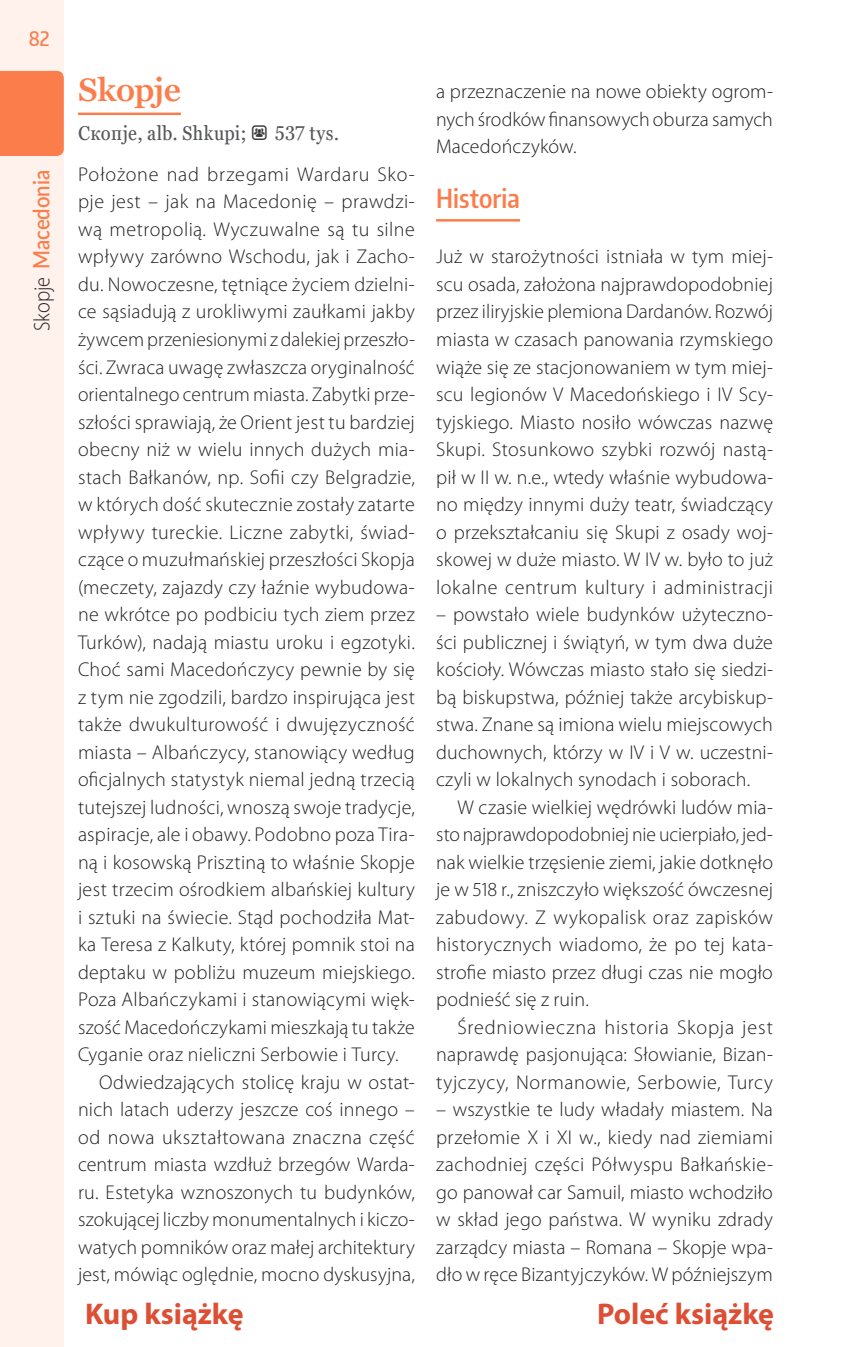
<style>
.page{position:relative;width:851px;height:1347px;background:#fff}
.page>*{position:absolute;margin:0;border:0;box-sizing:border-box;transform-origin:0 0}
.t1{font:600 32.5px "Georgia Pro";letter-spacing:-.015em;color:#fb7d4c}
.t2{font:700 30px "Myriad Pro";color:#dc4f34}
.t3{font:600 26.25px "Encode Sans Compressed";letter-spacing:.005em;color:#fb7d4c}
.t4{font:600 22.5px "Lato";color:#fb7d4c;scale:.9 1}
.t5{font:300 20px/27.5px "Myriad Pro";letter-spacing:.015em;color:#231f20;text-align:justify}
.t6{font:300 20px "Myriad Pro";letter-spacing:.04em;color:#231f20}
.t7{font:condensed 20px "Georgia Pro";letter-spacing:.015em;color:#57585a}
.t8{font:500 20px "Encode Sans Condensed";color:#fb7d4c}
.s1{font-family:"Myriad Pro";font-weight:300;color:#231f20}
.s2{font-family:"ikony";font-stretch:normal;color:#3e3e3f}
</style>
<div class="page">
<div style="left:0;top:0;width:64px;height:1346px;background:#fff1ec"></div>
<div style="left:0;top:71px;width:64px;height:85px;background:#fb7d4c"></div>
<hr style="left:78px;top:113px;width:103px;height:2px;background:#fb7d4c">
<hr style="left:436px;top:219px;width:84px;height:2px;background:#fb7d4c">
<p class="t8" style="left:29px;top:26px;width:22px">82</p>
<p class="t4" style="left:25px;top:331px;width:180px;rotate:-90deg"><span class="s1">Skopje</span> Macedonia</p>
<h1 class="t1" style="left:78px;top:71px;width:104px">Skopje</h1>
<p class="t7" style="left:78px;top:122px;width:262px">Скопје, alb. Shkupi; <span class="s2">.</span> 537 tys.</p>
<p class="t6" style="left:78px;top:162px;width:338px">Położone nad brzegami Wardaru Sko-</p>
<p class="t5" style="left:78px;top:188px;width:338px">pje jest – jak na Macedonię – prawdzi-</p>
<p class="t5" style="left:78px;top:215px;width:338px">wą metropolią. Wyczuwalne są tu silne</p>
<p class="t5" style="left:78px;top:243px;width:338px">wpływy zarówno Wschodu, jak i Zacho-</p>
<p class="t5" style="left:78px;top:270px;width:338px">du. Nowoczesne, tętniące życiem dzielni-</p>
<p class="t5" style="left:78px;top:298px;width:338px">ce sąsiadują z urokliwymi zaułkami jakby</p>
<p class="t5" style="left:78px;top:325px;width:338px">żywcem przeniesionymi z dalekiej przeszło-</p>
<p class="t5" style="left:78px;top:353px;width:338px">ści. Zwraca uwagę zwłaszcza oryginalność</p>
<p class="t5" style="left:78px;top:380px;width:338px">orientalnego centrum miasta. Zabytki prze-</p>
<p class="t5" style="left:78px;top:408px;width:338px">szłości sprawiają, że Orient jest tu bardziej</p>
<p class="t5" style="left:78px;top:435px;width:338px">obecny niż w wielu innych dużych mia-</p>
<p class="t5" style="left:78px;top:463px;width:338px">stach Bałkanów, np. Sofii czy Belgradzie,</p>
<p class="t5" style="left:78px;top:490px;width:338px">w których dość skutecznie zostały zatarte</p>
<p class="t5" style="left:78px;top:518px;width:338px">wpływy tureckie. Liczne zabytki, świad-</p>
<p class="t5" style="left:78px;top:545px;width:338px">czące o muzułmańskiej przeszłości Skopja</p>
<p class="t5" style="left:78px;top:573px;width:338px">(meczety, zajazdy czy łaźnie wybudowa-</p>
<p class="t5" style="left:78px;top:600px;width:338px">ne wkrótce po podbiciu tych ziem przez</p>
<p class="t5" style="left:78px;top:628px;width:338px">Turków), nadają miastu uroku i egzotyki.</p>
<p class="t5" style="left:78px;top:655px;width:338px">Choć sami Macedończycy pewnie by się</p>
<p class="t5" style="left:78px;top:683px;width:338px">z tym nie zgodzili, bardzo inspirująca jest</p>
<p class="t5" style="left:78px;top:710px;width:338px">także dwukulturowość i dwujęzyczność</p>
<p class="t5" style="left:78px;top:738px;width:338px">miasta – Albańczycy, stanowiący według</p>
<p class="t5" style="left:78px;top:765px;width:338px">oficjalnych statystyk niemal jedną trzecią</p>
<p class="t5" style="left:78px;top:793px;width:338px">tutejszej ludności, wnoszą swoje tradycje,</p>
<p class="t5" style="left:78px;top:820px;width:338px">aspiracje, ale i obawy. Podobno poza Tira-</p>
<p class="t5" style="left:78px;top:848px;width:338px">ną i kosowską Prisztiną to właśnie Skopje</p>
<p class="t5" style="left:78px;top:875px;width:338px">jest trzecim ośrodkiem albańskiej kultury</p>
<p class="t5" style="left:78px;top:903px;width:338px">i sztuki na świecie. Stąd pochodziła Mat-</p>
<p class="t5" style="left:78px;top:930px;width:338px">ka Teresa z Kalkuty, której pomnik stoi na</p>
<p class="t5" style="left:78px;top:958px;width:338px">deptaku w pobliżu muzeum miejskiego.</p>
<p class="t5" style="left:78px;top:985px;width:338px">Poza Albańczykami i stanowiącymi więk-</p>
<p class="t5" style="left:78px;top:1013px;width:338px">szość Macedończykami mieszkają tu także</p>
<p class="t5" style="left:78px;top:1040px;width:322px">Cyganie oraz nieliczni Serbowie i Turcy.</p>
<p class="t5" style="left:99px;top:1068px;width:317px">Odwiedzających stolicę kraju w ostat-</p>
<p class="t5" style="left:78px;top:1095px;width:338px">nich latach uderzy jeszcze coś innego –</p>
<p class="t5" style="left:78px;top:1123px;width:338px">od nowa ukształtowana znaczna część</p>
<p class="t5" style="left:78px;top:1150px;width:338px">centrum miasta wzdłuż brzegów Warda-</p>
<p class="t5" style="left:78px;top:1178px;width:338px">ru. Estetyka wznoszonych tu budynków,</p>
<p class="t5" style="left:78px;top:1205px;width:338px">szokującej liczby monumentalnych i kiczo-</p>
<p class="t5" style="left:78px;top:1233px;width:338px">watych pomników oraz małej architektury</p>
<p class="t5" style="left:78px;top:1260px;width:338px">jest, mówiąc oględnie, mocno dyskusyjna,</p>
<p class="t5" style="left:436px;top:78px;width:338px">a przeznaczenie na nowe obiekty ogrom&shy;nych środków finansowych oburza samych Macedończyków.</p>
<h3 class="t3" style="left:436px;top:181px;width:85px">Historia</h3>
<p class="t5" style="left:436px;top:243px;width:338px">Już w starożytności istniała w tym miej&shy;scu osada, założona najprawdopodobniej przez iliryjskie plemiona Dardanów. Rozwój miasta w czasach panowania rzymskiego wiąże się ze stacjonowaniem w tym miej&shy;scu legionów V Macedońskiego i IV Scy&shy;tyjskiego. Miasto nosiło wówczas nazwę Skupi. Stosunkowo szybki rozwój nastą&shy;pił w II w. n.e., wtedy właśnie wybudowa&shy;no między innymi duży teatr, świadczący o przekształcaniu się Skupi z osady woj&shy;skowej w duże miasto. W IV w. było to już lokalne centrum kultury i administracji</p>
<p class="t5" style="left:436px;top:600px;width:338px">– powstało wiele budynków użyteczno&shy;ści publicznej i świątyń, w tym dwa duże kościoły. Wówczas miasto stało się siedzi&shy;bą biskupstwa, później także arcybiskup&shy;stwa. Znane są imiona wielu miejscowych duchownych, którzy w IV i V w. uczestni&shy;czyli w lokalnych synodach i soborach.</p>
<p class="t5" style="left:436px;top:793px;width:338px;text-indent:21px">W czasie wielkiej wędrówki ludów mia&shy;sto najprawdopodobniej nie ucierpiało, jed&shy;nak wielkie trzęsienie ziemi, jakie dotknęło je w 518 r., zniszczyło większość ówczesnej zabudowy. Z wykopalisk oraz zapisków historycznych wiadomo, że po tej kata&shy;strofie miasto przez długi czas nie mogło podnieść się z ruin.</p>
<p class="t5" style="left:436px;top:1013px;width:338px;text-indent:21px">Średniowieczna historia Skopja jest naprawdę pasjonująca: Słowianie, Bizan&shy;tyjczycy, Normanowie, Serbowie, Turcy</p>
<p class="t5" style="left:436px;top:1095px;width:338px">– wszystkie te ludy władały miastem. Na przełomie X i XI w., kiedy nad ziemiami zachodniej części Półwyspu Bałkańskie&shy;go panował car Samuil, miasto wchodziło w skład jego państwa. W wyniku zdrady zarządcy miasta – Romana – Skopje wpa&shy;dło w ręce Bizantyjczyków. W późniejszym</p>
<h2 class="t2" style="left:85px;top:1294px;width:160px">Kup książkę</h2>
<h2 class="t2" style="left:597px;top:1294px;width:178px">Poleć książkę</h2>
</div>
